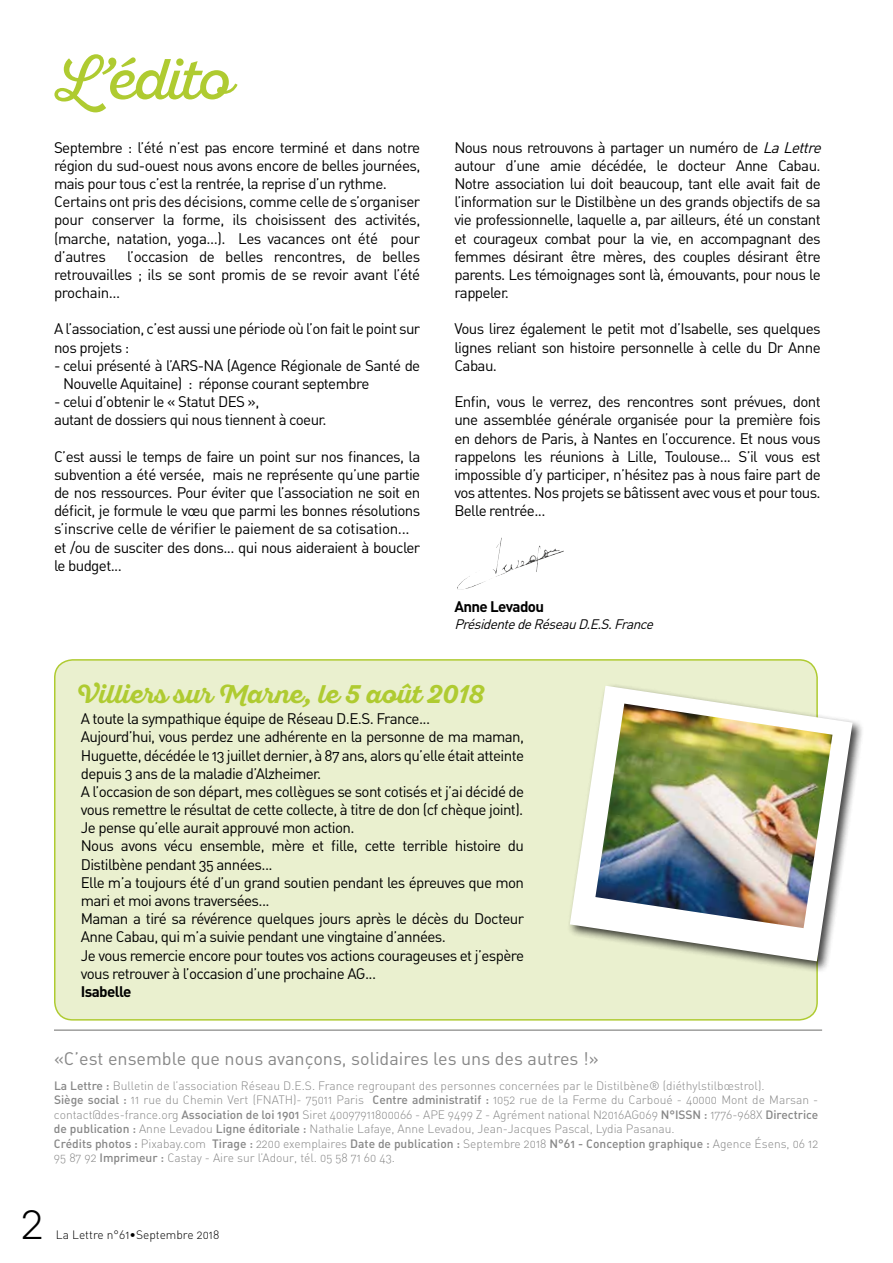
<style>
.page{position:relative;width:893px;height:1263px;background:#fff}
.page>*{position:absolute;margin:0;border:0;box-sizing:border-box;transform-origin:0 0}
.t1{font:57px "Sant Elia Script Alt";letter-spacing:-.04em;color:#afcb31}
.t2{font:46.5px "DIN Light Alternate";color:#000}
.t3{font:700 25.5px "Sant Elia Script Alt";color:#afcb31}
.t4{font:18px "DIN Regular Alternate";color:#878787}
.t5{font:15.15px/18.1px "DIN Regular Alternate";letter-spacing:-.04em;color:#000}
.t6{font:15.15px "DIN Bold Alternate";letter-spacing:-.04em;color:#000}
.t7{font:italic 13.65px "DIN Regular Alternate";color:#000}
.t8{font:12px/14.4px "DIN Light Alternate";color:#878787}
.t9{font:12px "DIN Medium Alternate";color:#878787}
.t10{font:12px "DIN Light Alternate";color:#000}
.s1{font-style:italic}
.s2{font-family:"DIN Medium Alternate"}
.s3{font-family:"DIN Light Alternate"}
</style>
<div class="page">
<div style="left:55px;top:660px;width:762px;height:360px;background:#eaf0cf;border-radius:18px"></div>
<div style="left:54px;top:659px;width:764px;height:361px;border:2px solid #afcb31;border-radius:18px"></div>
<img style="left:457px;top:537px;width:107px;height:52px">
<hr style="left:54px;top:1029px;width:768px;height:2px;background:#9d9d9c">
<div style="left:566px;top:682px;width:298px;height:291px;background:#000;opacity:.75"></div>
<svg style="left:570px;top:686px;width:282px;height:275px"></svg>
<img style="left:595px;top:703px;width:237px;height:225px">
<h1 class="t1" style="left:56px;top:46px;width:178px">L’édito</h1>
<p class="t5" style="left:54px;top:138px;width:368px">Septembre : l’été n’est pas encore terminé et dans notre région du sud-ouest nous avons encore de belles journées, mais pour tous c’est la rentrée, la reprise d’un rythme.<br>Certains ont pris des décisions, comme celle de s’organiser pour conserver la forme, ils choisissent des activités, (marche, natation, yoga...). Les vacances ont été pour d’autres</p>
<p class="t5" style="left:54px;top:247px;width:368px;text-align:justify;text-indent:73px">l’occasion de belles rencontres, de belles retrouvailles ; ils se sont promis de se revoir avant l’été prochain...</p>
<p class="t5" style="left:54px;top:320px;width:368px">A l’association, c’est aussi une période où l’on fait le point sur nos projets :</p>
<p class="t5" style="left:63px;top:356px;width:359px;text-indent:-9px">- celui présenté à l’ARS-NA (Agence Régionale de Santé de<br>Nouvelle Aquitaine) : réponse courant septembre</p>
<p class="t5" style="left:54px;top:392px;width:274px">- celui d’obtenir le « Statut DES »,<br>autant de dossiers qui nous tiennent à coeur.</p>
<p class="t5" style="left:54px;top:447px;width:368px">C’est aussi le temps de faire un point sur nos finances, la subvention a été versée, mais ne représente qu’une partie de nos ressources. Pour éviter que l’association ne soit en déficit, je formule le vœu que parmi les bonnes résolutions s’inscrive celle de vérifier le paiement de sa cotisation... et /ou de susciter des dons... qui nous aideraient à boucler le budget...</p>
<p class="t5" style="left:454px;top:138px;width:372px">Nous nous retrouvons à partager un numéro de <span class="s1">LaLettre </span>autour d’une amie décédée, le docteur Anne Cabau.<br>Notre association lui doit beaucoup, tant elle avait fait de l’information sur le Distilbène un des grands objectifs de sa vie professionnelle, laquelle a, par ailleurs, été un constant et courageux combat pour la vie, en accompagnant des femmes désirant être mères, des couples désirant être parents. Les témoignages sont là, émouvants, pour nous le rappeler.</p>
<p class="t5" style="left:454px;top:320px;width:368px;text-align:justify">Vous lirez également le petit mot d’Isabelle, ses quelques lignes reliant son histoire personnelle à celle du Dr Anne Cabau.</p>
<p class="t5" style="left:454px;top:392px;width:368px;text-align:justify">Enfin, vous le verrez, des rencontres sont prévues, dont une assemblée générale organisée pour la première fois en dehors de Paris, à Nantes en l’occurence. Et nous vous rappelons les réunions à Lille, Toulouse... S’il vous est impossible d’y participer, n’hésitez pas à nous faire part de vos attentes. Nos projets se bâtissent avec vous et pour tous.<br>Belle rentrée...</p>
<p class="t6" style="left:454px;top:597px;width:91px">Anne Levadou</p>
<p class="t7" style="left:454px;top:615px;width:204px">PrésidentedeRéseauD.E.S.France</p>
<h3 class="t3" style="left:77px;top:679px;width:410px">Villiers sur Marne, le 5 août 2018</h3>
<p class="t5" style="left:81px;top:709px;width:445px">A toute la sympathique équipe de Réseau D.E.S. France...<br>Aujourd’hui, vous perdez une adhérente en la personne de ma maman, Huguette, décédée le 13 juillet dernier, à 87 ans, alors qu’elle était atteinte depuis 3 ans de la maladie d’Alzheimer.<br>A l’occasion de son départ, mes collègues se sont cotisés et j’ai décidé de vous remettre le résultat de cette collecte, à titre de don (cf chèque joint).<br>Je pense qu’elle aurait approuvé mon action.<br>Nous avons vécu ensemble, mère et fille, cette terrible histoire du Distilbène pendant 35 années...<br>Elle m’a toujours été d’un grand soutien pendant les épreuves que mon mari et moi avons traversées...<br>Maman a tiré sa révérence quelques jours après le décès du Docteur Anne Cabau, qui m’a suivie pendant une vingtaine d’années.<br>Je vous remercie encore pour toutes vos actions courageuses et j’espère vous retrouver à l’occasion d’une prochaine AG...</p>
<p class="t6" style="left:81px;top:981px;width:52px">Isabelle</p>
<p class="t4" style="left:54px;top:1047px;width:546px">«C’est ensemble que nous avançons, solidaires les uns des autres !»</p>
<p class="t8" style="left:54px;top:1078px;width:766px"><span class="s2">La Lettre :</span> Bulletin de l’association Réseau D.E.S. France regroupant des personnes concernées par le Distilbène® (diéthylstilbœstrol).<br><span class="s2">Siège social :</span> 11 rue du Chemin Vert (FNATH)- 75011 Paris <span class="s2">Centre administratif :</span> 1052 rue de la Ferme du Carboué - 40000 Mont de Marsan - contact@des-france.org <span class="s2">Association de loi 1901</span> Siret 40097911800066 - APE 9499 Z - Agrément national N2016AG069 <span class="s2">N°ISSN :</span> 1776-968X <span class="s2">Directrice de publication :</span> Anne Levadou <span class="s2">Ligne éditoriale :</span> Nathalie Lafaye, Anne Levadou, Jean-Jacques Pascal, Lydia Pasanau.</p>
<p class="t9" style="left:54px;top:1135px;width:766px">Crédits photos : <span class="s3">Pixabay.com</span> Tirage : <span class="s3">2200 exemplaires</span> Date de publication : <span class="s3">Septembre 2018</span> N°61 - Conception graphique : <span class="s3">Agence Ésens, 06 12</span></p>
<p class="t8" style="left:54px;top:1150px;width:342px">95 87 92 <span class="s2">Imprimeur :</span> Castay - Aire sur l’Adour, tél. 05 58 71 60 43.</p>
<h2 class="t2" style="left:21px;top:1193px;width:24px">2</h2>
<p class="t10" style="left:56px;top:1227px;width:165px">La Lettre n°61•Septembre 2018</p>
</div>
